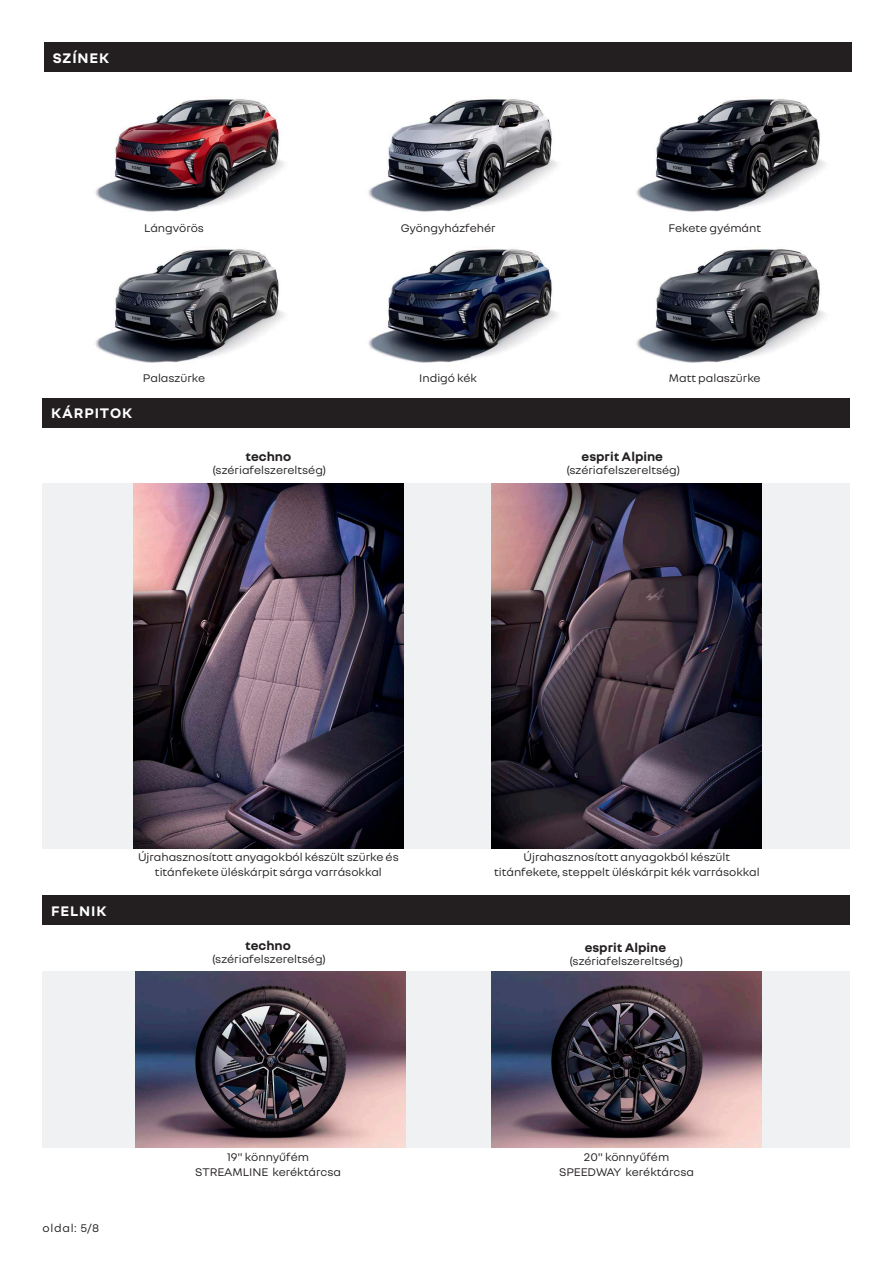
<style>
.page{position:relative;width:893px;height:1263px;background:#fff}
.page>*{position:absolute;margin:0;border:0;box-sizing:border-box;transform-origin:0 0}
.titulek{font:700 15px "Nouvel R";letter-spacing:.06em;color:#fff}
.t1{font:700 13.5px "Nouvel R";color:#231f20}
.t2{font:12px/15px "Nouvel R";color:#231f20;text-align:center}
</style>
<div class="page">
<div style="left:44px;top:43px;width:808px;height:29px;background:#231f20"></div>
<img style="left:95px;top:99px;width:189px;height:113px">
<div style="left:43px;top:895px;width:807px;height:30px;background:#231f20"></div>
<img style="left:368px;top:99px;width:189px;height:113px">
<img style="left:636px;top:99px;width:189px;height:113px">
<img style="left:95px;top:249px;width:189px;height:114px">
<img style="left:368px;top:249px;width:189px;height:114px">
<img style="left:636px;top:249px;width:189px;height:114px">
<div style="left:43px;top:971px;width:807px;height:177px;background:#eff1f2"></div>
<div style="left:43px;top:398px;width:807px;height:30px;background:#231f20"></div>
<div style="left:43px;top:483px;width:807px;height:366px;background:#eff1f2"></div>
<img style="left:133px;top:483px;width:270px;height:366px">
<img style="left:492px;top:483px;width:270px;height:366px">
<img style="left:492px;top:971px;width:269px;height:177px">
<img style="left:135px;top:971px;width:270px;height:177px">
<p class="titulek" style="left:53px;top:48px;width:58px">SZÍNEK</p>
<p class="t2" style="left:144px;top:219px;width:62px">Lángvörös</p>
<p class="t2" style="left:401px;top:219px;width:96px">Gyöngyházfehér</p>
<p class="t2" style="left:668px;top:219px;width:94px">Fekete gyémánt</p>
<p class="titulek" style="left:51px;top:403px;width:83px">KÁRPITOK</p>
<p class="t2" style="left:143px;top:369px;width:64px">Palaszürke</p>
<p class="t2" style="left:419px;top:369px;width:59px">Indigó kék</p>
<p class="t2" style="left:669px;top:369px;width:93px">Matt palaszürke</p>
<p class="t1" style="left:246px;top:448px;width:47px">techno</p>
<p class="t2" style="left:213px;top:462px;width:115px">(szériafelszereltség)</p>
<p class="t1" style="left:582px;top:448px;width:83px">esprit Alpine</p>
<p class="t2" style="left:566px;top:462px;width:115px">(szériafelszereltség)</p>
<p class="titulek" style="left:51px;top:901px;width:57px">FELNIK</p>
<p class="t2" style="left:138px;top:848px;width:262px">Újrahasznosított anyagokból készült szürke és titánfekete üléskárpit sárga varrásokkal</p>
<p class="t1" style="left:245px;top:936px;width:47px">techno</p>
<p class="t2" style="left:212px;top:951px;width:115px">(szériafelszereltség)</p>
<p class="t2" style="left:524px;top:848px;width:208px">Újrahasznosított anyagokból készült</p>
<p class="t2" style="left:494px;top:863px;width:267px">titánfekete, steppelt üléskárpit kék varrásokkal</p>
<p class="t1" style="left:585px;top:938px;width:83px">esprit Alpine</p>
<p class="t2" style="left:569px;top:953px;width:115px">(szériafelszereltség)</p>
<p class="t2" style="left:43px;top:1219px;width:58px">oldal: 5/8</p>
<p class="t2" style="left:195px;top:1149px;width:147px">19" könnyűfém<br>STREAMLINE keréktárcsa</p>
<p class="t2" style="left:559px;top:1149px;width:137px">20" könnyűfém<br>SPEEDWAY keréktárcsa</p>
</div>
